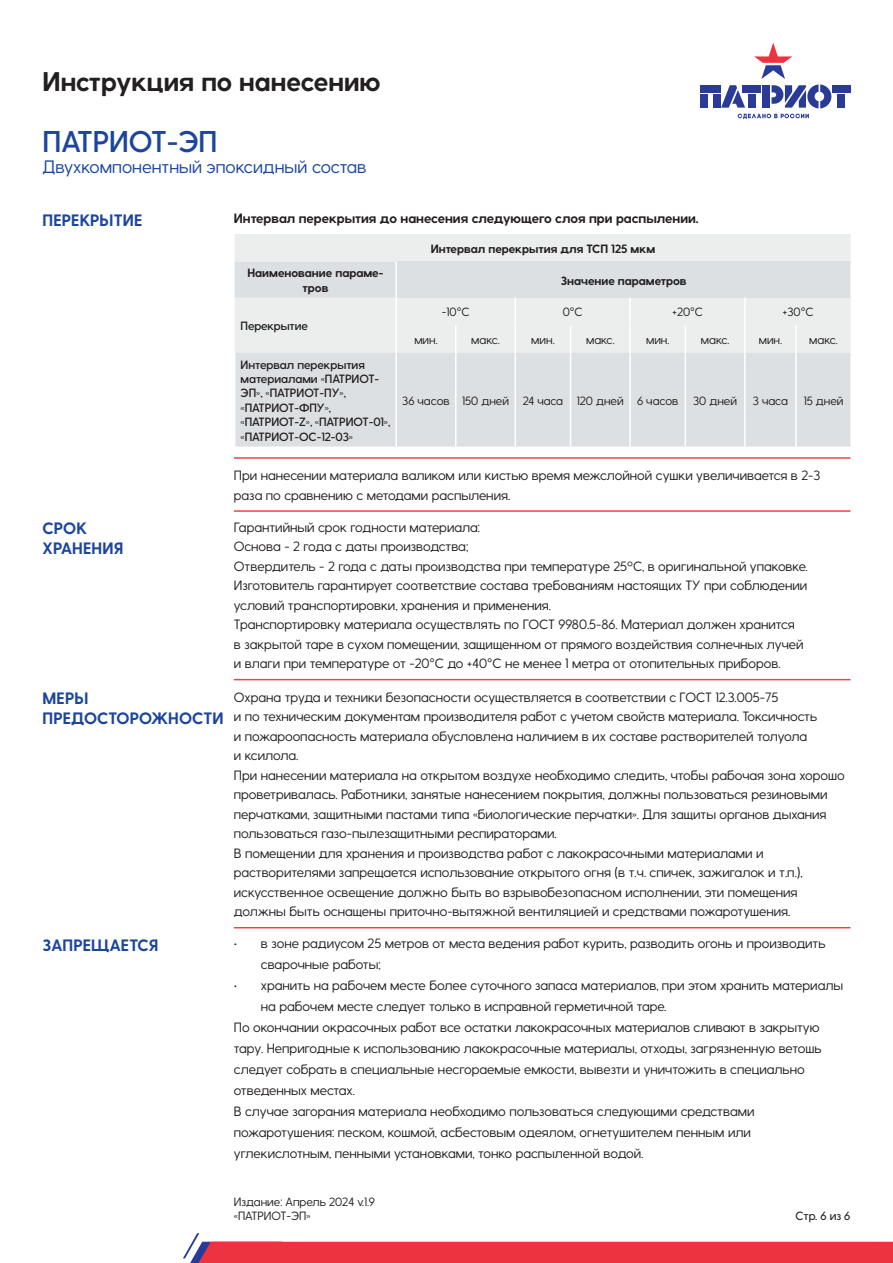
<style>
.page{position:relative;width:893px;height:1263px;background:#fff}
.page>*{position:absolute;margin:0;border:0;box-sizing:border-box;transform-origin:0 0}
.t1{font:600 30px "Greycliff CF";color:#1c469d}
.t2{font:700 27px "Greycliff CF";color:#231f20}
.t3{font:18px "Greycliff CF";color:#1c469d}
.t4{font:700 16.5px/19.8px "Greycliff CF";letter-spacing:.01em;color:#1c469d}
.t5{font:13.5px/19.5px "Greycliff CF";color:#231f20}
.t6{font:700 13.5px "Greycliff CF";color:#231f20}
.t7{font:12px "Greycliff CF";color:#231f20}
.t8{font:600 12px/14.4px "Greycliff CF";color:#231f20}
.t9{font:700 12px/14.4px "Greycliff CF";color:#231f20;text-align:center}
.t10{font:500 12px "Greycliff CF";color:#231f20}
.s1{font-weight:400}
</style>
<div class="page">
<svg style="left:183px;top:1233px;width:710px;height:30px"></svg>
<svg style="left:738px;top:114px;width:71px;height:5px"></svg>
<div style="left:700px;top:85px;width:20px;height:7px;background:#293b97"></div>
<div style="left:713px;top:94px;width:7px;height:14px;background:#293b97"></div>
<div style="left:700px;top:94px;width:7px;height:14px;background:#293b97"></div>
<svg style="left:721px;top:85px;width:24px;height:23px"></svg>
<div style="left:748px;top:94px;width:7px;height:14px;background:#293b97"></div>
<div style="left:742px;top:85px;width:19px;height:7px;background:#293b97"></div>
<div style="left:837px;top:94px;width:8px;height:14px;background:#293b97"></div>
<div style="left:832px;top:85px;width:18px;height:7px;background:#293b97"></div>
<svg style="left:754px;top:43px;width:77px;height:65px"></svg>
<div style="left:235px;top:234px;width:615px;height:28px;background:#ebeeed"></div>
<svg style="left:235px;top:262px;width:615px;height:185px;background:#e2e5e5"></svg>
<div style="left:396px;top:262px;width:455px;height:36px;background:#dde0e2"></div>
<hr style="left:395px;top:262px;width:2px;height:36px;background:#fff">
<hr style="left:850px;top:262px;width:2px;height:36px;background:#fff">
<hr style="left:395px;top:298px;width:2px;height:27px;background:#fff">
<hr style="left:395px;top:325px;width:2px;height:28px;background:#fff">
<hr style="left:514px;top:298px;width:2px;height:27px;background:#fff">
<hr style="left:629px;top:298px;width:2px;height:27px;background:#fff">
<hr style="left:744px;top:298px;width:2px;height:27px;background:#fff">
<svg style="left:455px;top:325px;width:1px;height:28px"></svg>
<hr style="left:514px;top:325px;width:2px;height:28px;background:#fff">
<svg style="left:570px;top:325px;width:1px;height:28px"></svg>
<hr style="left:629px;top:325px;width:2px;height:28px;background:#fff">
<svg style="left:685px;top:325px;width:1px;height:28px"></svg>
<hr style="left:744px;top:325px;width:2px;height:28px;background:#fff">
<hr style="left:795px;top:325px;width:2px;height:28px;background:#fff">
<hr style="left:395px;top:353px;width:2px;height:94px;background:#fff">
<hr style="left:455px;top:353px;width:1px;height:94px;background:#fff">
<hr style="left:514px;top:353px;width:2px;height:94px;background:#fff">
<hr style="left:570px;top:353px;width:1px;height:94px;background:#fff">
<hr style="left:629px;top:353px;width:2px;height:94px;background:#fff">
<hr style="left:685px;top:353px;width:1px;height:94px;background:#fff">
<hr style="left:744px;top:353px;width:2px;height:94px;background:#fff">
<hr style="left:795px;top:353px;width:2px;height:94px;background:#fff">
<hr style="left:234px;top:510px;width:616px;height:2px;background:#ee414d">
<hr style="left:234px;top:457px;width:616px;height:2px;background:#ee414d">
<hr style="left:234px;top:679px;width:616px;height:1px;background:#ee414d">
<hr style="left:234px;top:927px;width:616px;height:1px;background:#ee414d">
<p class="t2" style="left:43px;top:66px;width:340px">Инструкция по нанесению</p>
<p class="t1" style="left:43px;top:123px;width:176px">ПАТРИОТ-ЭП</p>
<p class="t3" style="left:43px;top:156px;width:325px">Двухкомпонентный эпоксидный состав</p>
<p class="t4" style="left:43px;top:210px;width:101px">ПЕРЕКРЫТИЕ</p>
<p class="t6" style="left:234px;top:211px;width:466px">Интервал перекрытия до нанесения следующего слоя при распылении.</p>
<p class="t9" style="left:431px;top:241px;width:226px">Интервал перекрытия для ТСП 125 мкм</p>
<p class="t9" style="left:247px;top:266px;width:137px">Наименование параме&shy;тров</p>
<p class="t9" style="left:561px;top:273px;width:127px">Значение параметров</p>
<p class="t8" style="left:241px;top:319px;width:69px">Перекрытие</p>
<p class="t7" style="left:442px;top:305px;width:29px">-10°С</p>
<p class="t7" style="left:563px;top:305px;width:21px">0°С</p>
<p class="t7" style="left:672px;top:305px;width:32px">+20°С</p>
<p class="t7" style="left:783px;top:305px;width:32px">+30°С</p>
<p class="t8" style="left:241px;top:357px;width:151px">Интервал перекрытия материалами <span class="s1">«</span>ПАТРИОТ-<br>ЭП<span class="s1">»</span>, <span class="s1">«</span>ПАТРИОТ-ПУ<span class="s1">»</span>, <span class="s1">«</span>ПАТРИОТ-ФПУ<span class="s1">»</span>, <span class="s1">«</span>ПАТРИОТ-Z<span class="s1">»</span>, <span class="s1">«</span>ПАТРИОТ-01<span class="s1">»</span>, <span class="s1">«</span>ПАТРИОТ-ОС-12-03<span class="s1">»</span></p>
<p class="t7" style="left:414px;top:333px;width:25px">мин.</p>
<p class="t7" style="left:471px;top:333px;width:30px">макс.</p>
<p class="t7" style="left:531px;top:333px;width:25px">мин.</p>
<p class="t7" style="left:586px;top:333px;width:30px">макс.</p>
<p class="t7" style="left:646px;top:333px;width:25px">мин.</p>
<p class="t7" style="left:701px;top:333px;width:30px">макс.</p>
<p class="t7" style="left:759px;top:333px;width:25px">мин.</p>
<p class="t7" style="left:809px;top:333px;width:30px">макс.</p>
<p class="t7" style="left:402px;top:393px;width:49px">36 часов</p>
<p class="t7" style="left:462px;top:393px;width:48px">150 дней</p>
<p class="t7" style="left:523px;top:393px;width:42px">24 часа</p>
<p class="t7" style="left:577px;top:393px;width:48px">120 дней</p>
<p class="t7" style="left:637px;top:393px;width:43px">6 часов</p>
<p class="t7" style="left:693px;top:393px;width:45px">30 дней</p>
<p class="t7" style="left:753px;top:393px;width:37px">3 часа</p>
<p class="t7" style="left:804px;top:393px;width:41px">15 дней</p>
<p class="t4" style="left:43px;top:519px;width:82px">СРОК<br>ХРАНЕНИЯ</p>
<p class="t4" style="left:43px;top:689px;width:47px">МЕРЫ</p>
<p class="t4" style="left:43px;top:708px;width:182px">ПРЕДОСТОРОЖНОСТИ</p>
<p class="t5" style="left:234px;top:466px;width:588px">При нанесении материала валиком или кистью время межслойной сушки увеличивается в 2-3 раза по сравнению с методами распыления.</p>
<p class="t5" style="left:234px;top:517px;width:248px">Гарантийный срок годности материала:</p>
<p class="t5" style="left:234px;top:537px;width:236px">Основа - 2 года с даты производства;</p>
<p class="t5" style="left:234px;top:556px;width:575px">Отвердитель - 2 года с даты производства при температуре 25ºС, в оригинальной упаковке.</p>
<p class="t5" style="left:234px;top:576px;width:575px">Изготовитель гарантирует соответствие состава требованиям настоящих ТУ при соблюдении условий транспортировки, хранения и применения.</p>
<p class="t5" style="left:234px;top:615px;width:571px">Транспортировку материала осуществлять по ГОСТ 9980.5-86. Материал должен хранится в закрытой таре в сухом помещении, защищенном от прямого воздействия солнечных лучей и влаги при температуре от -20°С до +40°С не менее 1 метра от отопительных приборов.</p>
<p class="t5" style="left:234px;top:687px;width:585px">Охрана труда и техники безопасности осуществляется в соответствии с ГОСТ 12.3.005-75<br>и по техническим документам производителя работ с учетом свойств материала. Токсичность и пожароопасность материала обусловлена наличием в их составе растворителей толуола и ксилола.</p>
<p class="t5" style="left:234px;top:765px;width:612px">При нанесении материала на открытом воздухе необходимо следить, чтобы рабочая зона хорошо проветривалась. Работники, занятые нанесением покрытия, должны пользоваться резиновыми перчатками, защитными пастами типа «биологические перчатки». Для защиты органов дыхания пользоваться газо-пылезащитными респираторами.</p>
<p class="t5" style="left:234px;top:843px;width:570px">В помещении для хранения и производства работ с лакокрасочными материалами и растворителями запрещается использование открытого огня (в т.ч. спичек, зажигалок и т.п.), искусственное освещение должно быть во взрывобезопасном исполнении, эти помещения должны быть оснащены приточно-вытяжной вентиляцией и средствами пожаротушения.</p>
<p class="t4" style="left:43px;top:935px;width:117px">ЗАПРЕЩАЕТСЯ</p>
<p class="t5" style="left:261px;top:933px;width:566px;line-height:21px;text-indent:-27px">• в зоне радиусом 25 метров от места ведения работ курить, разводить огонь и производить сварочные работы;</p>
<p class="t5" style="left:261px;top:975px;width:584px;line-height:21px;text-indent:-27px">• хранить на рабочем месте более суточного запаса материалов, при этом хранить материалы на рабочем месте следует только в исправной герметичной таре.</p>
<p class="t5" style="left:234px;top:1017px;width:589px;line-height:21px">По окончании окрасочных работ все остатки лакокрасочных материалов сливают в закрытую тару. Непригодные к использованию лакокрасочные материалы, отходы, загрязненную ветошь следует собрать в специальные несгораемые емкости, вывезти и уничтожить в специально отведенных местах.</p>
<p class="t5" style="left:234px;top:1101px;width:522px;line-height:21px">В случае загорания материала необходимо пользоваться следующими средствами пожаротушения: песком, кошмой, асбестовым одеялом, огнетушителем пенным или углекислотным, пенными установками, тонко распыленной водой.</p>
<p class="t7" style="left:234px;top:1194px;width:143px">Издание: Апрель 2024 v.1.9</p>
<p class="t7" style="left:234px;top:1209px;width:78px">«ПАТРИОТ-ЭП»</p>
<p class="t10" style="left:795px;top:1209px;width:56px">Стр. 6 из 6</p>
</div>
